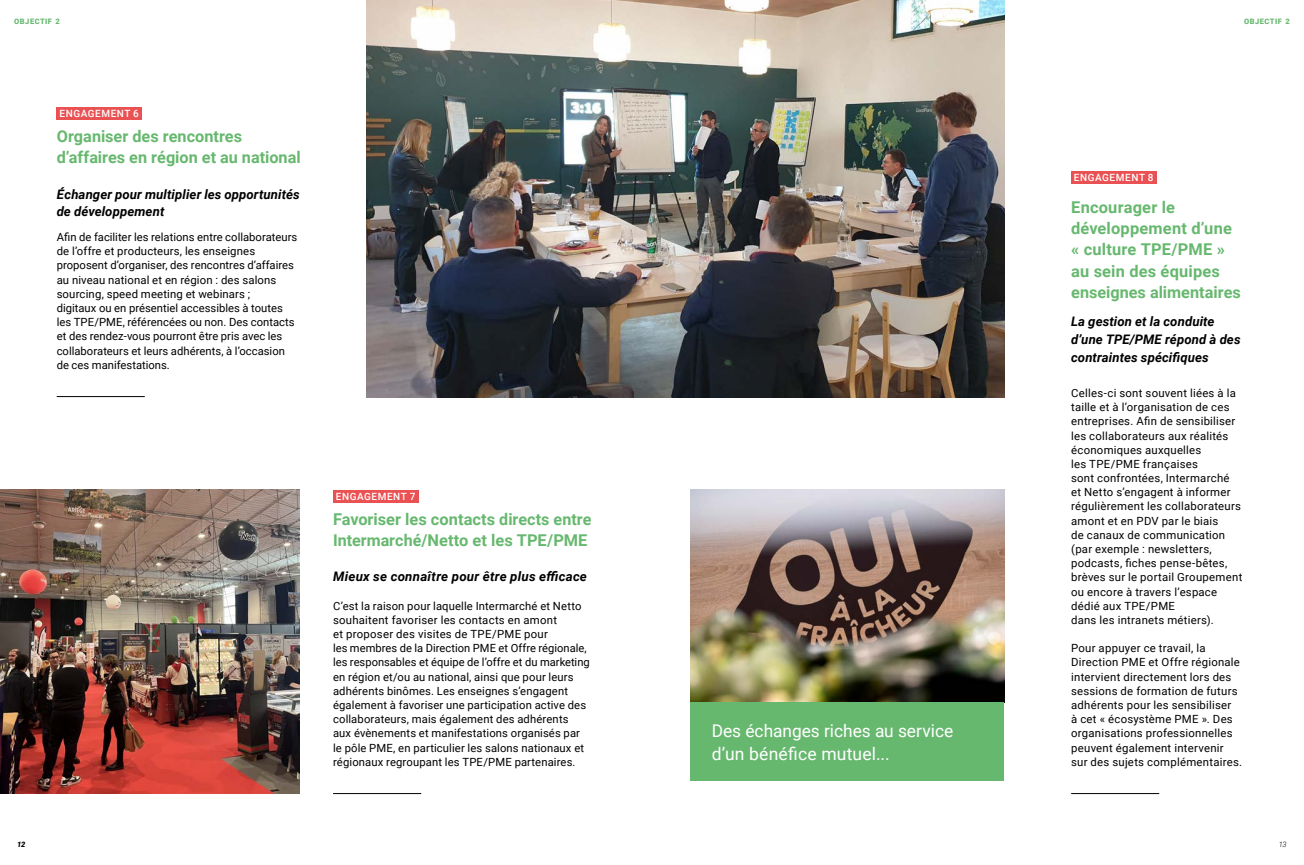
<style>
.page{position:relative;width:1304px;height:865px;background:#fff}
.page>*{position:absolute;margin:0;border:0;box-sizing:border-box;transform-origin:0 0}
.t1{font:17.5px/22.5px "Roboto";color:#fff}
.t2{font:700 16.25px/21.2px "Roboto";color:#67b86f}
.t3{font:italic 700 13.12px/17.8px "Roboto";letter-spacing:.01em;color:#000}
.t4{font:11.25px/14.1px "Roboto";letter-spacing:.015em;color:#000}
.t5{font:500 10px "Roboto";letter-spacing:.055em;color:#fff}
.t6{font:900 7.5px "Roboto";letter-spacing:.065em;color:#67b86f}
.t7{font:italic 900 7.5px "Roboto";color:#000}
.t8{font:italic 300 7.5px "Roboto";color:#000}
</style>
<div class="page">
<img style="left:0;top:490px;width:300px;height:303px">
<img style="left:690px;top:490px;width:314px;height:212px">
<hr style="left:333px;top:793px;width:88px;height:1px;background:#000">
<hr style="left:1071px;top:793px;width:88px;height:1px;background:#000">
<div style="left:333px;top:490px;width:85px;height:12px;background:#ea5153"></div>
<div style="left:1071px;top:171px;width:85px;height:13px;background:#ea5153"></div>
<hr style="left:57px;top:396px;width:88px;height:1px;background:#000">
<div style="left:57px;top:107px;width:85px;height:13px;background:#ea5153"></div>
<img style="left:366px;top:0;width:638px;height:397px">
<div style="left:690px;top:702px;width:314px;height:79px;background:#67b86f"></div>
<p class="t6" style="left:14px;top:16px;width:47px">OBJECTIF 2</p>
<p class="t6" style="left:1244px;top:16px;width:47px">OBJECTIF 2</p>
<p class="t5" style="left:60px;top:107px;width:81px">ENGAGEMENT 6</p>
<h2 class="t2" style="left:57px;top:125px;width:246px">Organiser des rencontres d’affaires en région et au national</h2>
<p class="t3" style="left:57px;top:184px;width:244px">Échanger pour multiplier les opportunités de développement</p>
<p class="t4" style="left:57px;top:229px;width:242px">Afin de faciliter les relations entre collaborateurs de l’offre et producteurs, les enseignes proposent d’organiser, des rencontres d’affaires au niveau national et en région : des salons sourcing, speed meeting et webinars ;<br>digitaux ou en présentiel accessibles à toutes les TPE/PME, référencées ou non. Des contacts et des rendez-vous pourront être pris avec les collaborateurs et leurs adhérents, à l’occasion de ces manifestations.</p>
<p class="t5" style="left:336px;top:489px;width:81px">ENGAGEMENT 7</p>
<h2 class="t2" style="left:333px;top:507px;width:260px">Favoriser les contacts directs entre<br>Intermarché/Netto et les TPE/PME</h2>
<p class="t3" style="left:333px;top:567px;width:255px">Mieux se connaître pour être plus efficace</p>
<p class="t4" style="left:333px;top:598px;width:258px">C’est la raison pour laquelle Intermarché et Netto souhaitent favoriser les contacts en amont<br>et proposer des visites de TPE/PME pour<br>les membres de la Direction PME et Offre régionale, les responsables et équipe de l’offre et du marketing en région et/ou au national, ainsi que pour leurs adhérents binômes. Les enseignes s’engagent également à favoriser une participation active des collaborateurs, mais également des adhérents<br>aux évènements et manifestations organisés par le pôle PME, en particulier les salons nationaux et régionaux regroupant les TPE/PME partenaires.</p>
<h1 class="t1" style="left:712px;top:719px;width:243px">Des échanges riches au service d’un bénéfice mutuel...</h1>
<p class="t5" style="left:1074px;top:171px;width:81px">ENGAGEMENT 8</p>
<h2 class="t2" style="left:1071px;top:196px;width:171px">Encourager le développement d’une « culture TPE/PME » au sein des équipes enseignes alimentaires</h2>
<p class="t3" style="left:1071px;top:312px;width:171px">La gestion et la conduite d’une TPE/PME répond à des contraintes spécifiques</p>
<p class="t4" style="left:1071px;top:385px;width:173px">Celles-ci sont souvent liées à la taille et à l’organisation de ces entreprises. Afin de sensibiliser les collaborateurs aux réalités économiques auxquelles<br>les TPE/PME françaises<br>sont confrontées, Intermarché et Netto s’engagent à informer régulièrement les collaborateurs amont et en PDV par le biais<br>de canaux de communication (par exemple : newsletters, podcasts, fiches pense-bêtes, brèves sur le portail Groupement ou encore à travers l’espace dédié aux TPE/PME<br>dans les intranets métiers).</p>
<p class="t4" style="left:1071px;top:640px;width:172px">Pour appuyer ce travail, la<br>Direction PME et Offre régionale intervient directement lors des sessions de formation de futurs adhérents pour les sensibiliser<br>à cet « écosystème PME ». Des organisations professionnelles peuvent également intervenir sur des sujets complémentaires.</p>
<p class="t7" style="left:17px;top:838px;width:10px">12</p>
<p class="t8" style="left:1279px;top:838px;width:9px">13</p>
</div>
